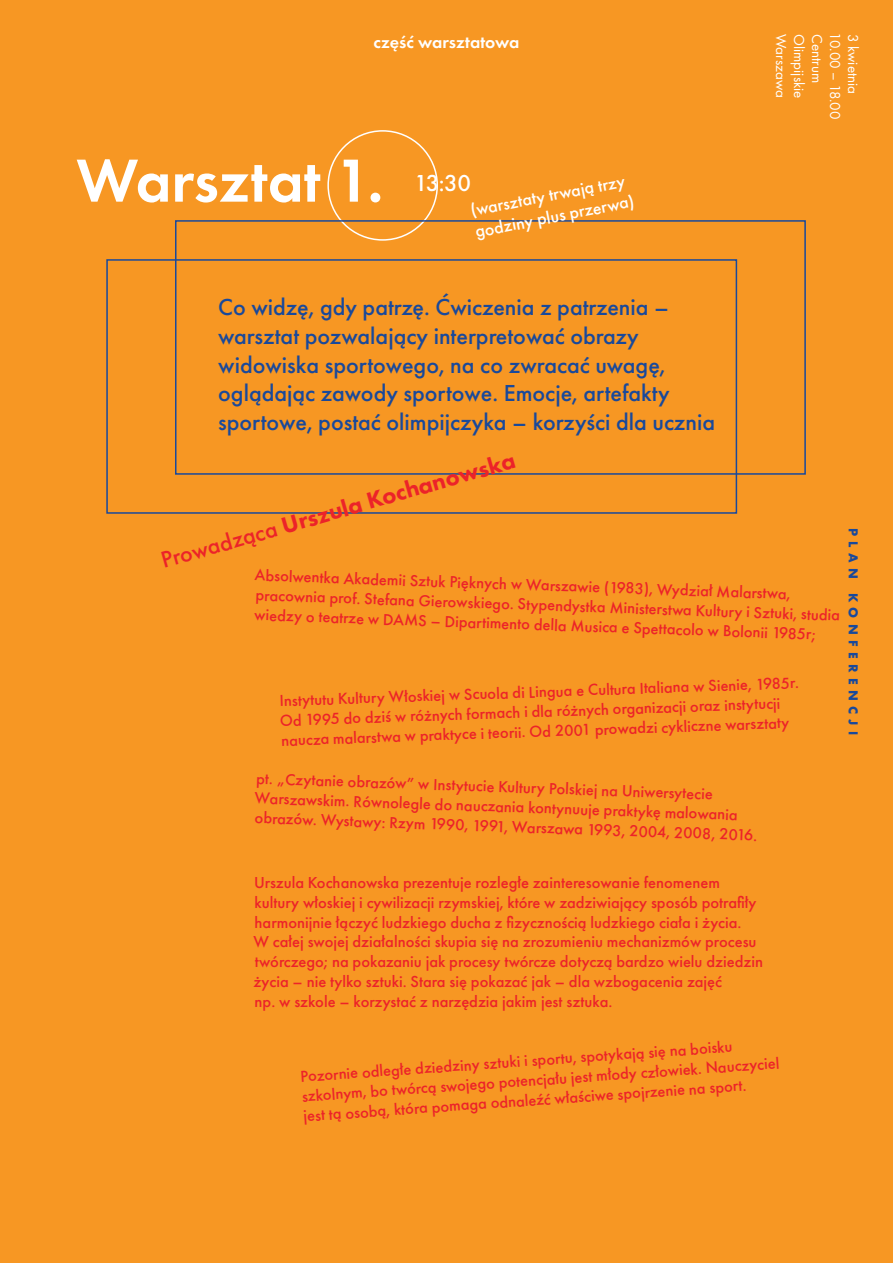
<style>
.page{position:relative;width:893px;height:1263px;background:#f79723}
.page>*{position:absolute;margin:0;border:0;box-sizing:border-box;transform-origin:0 0}
.warsztat{font:600 63px "Futura PT";color:#fff}
.warsztat_opis{font:500 24px/28.8px "Futura PT";color:#19499b}
.prowadząca{font:800 24px "Futura PT";color:#ec2329}
.godzina{font:500 24px "Futura PT";color:#fff}
.prowadząca-2{font:500 18px/21.6px "Futura PT";color:#fff}
.t1{font:600 18px "Futura PT";color:#fff}
.prowadząca_opis{font:500 16.5px/19.8px "Futura PT";color:#ec2329}
.warsztat-2{font:15px "Futura PT";color:#fff}
.t2{font:700 13.5px "Futura PT";letter-spacing:.4em;color:#19499b}
.s1{font-weight:500}
</style>
<div class="page">
<div style="left:327px;top:130px;width:111px;height:111px;border:2px solid #fff;border-radius:50%"></div>
<div style="left:175px;top:220px;width:631px;height:255px;border:2px solid #19499b"></div>
<div style="left:106px;top:259px;width:631px;height:255px;border:2px solid #19499b"></div>
<p class="t1" style="left:374px;top:30px;width:147px">część warsztatowa</p>
<p class="warsztat" style="left:77px;top:141px;width:308px">Warsztat 1.</p>
<p class="godzina" style="left:414px;top:168px;width:58px">13:30</p>
<p class="prowadząca-2" style="left:468px;top:200px;width:164px;rotate:-11deg">(warsztaty trwają trzy godziny plus przerwa)</p>
<p class="warsztat-2" style="left:790px;top:34px;width:65px;rotate:90deg">Warszawa</p>
<p class="warsztat-2" style="left:808px;top:34px;width:66px;rotate:90deg">Olimpijskie</p>
<p class="warsztat-2" style="left:826px;top:34px;width:50px;rotate:90deg">Centrum</p>
<p class="warsztat-2" style="left:844px;top:32px;width:89px;rotate:90deg">10.00 – 18.00</p>
<p class="warsztat-2" style="left:862px;top:34px;width:62px;rotate:90deg">3 kwietnia</p>
<p class="warsztat_opis" style="left:218px;top:293px;width:498px">Co widzę, gdy patrzę. Ćwiczenia z patrzenia – warsztat pozwalający interpretować obrazy widowiska sportowego, na co zwracać uwagę, oglądając zawody sportowe. Emocje, artefakty sportowe, postać olimpijczyka – korzyści dla ucznia</p>
<p class="prowadząca" style="left:157px;top:546px;width:369px;rotate:-16deg"><span class="s1">Prowadząca</span> Urszula Kochanowska</p>
<p class="prowadząca_opis" style="left:255px;top:565px;width:588px;rotate:2deg">Absolwentka Akademii Sztuk Pięknych w Warszawie (1983), Wydział Malarstwa, pracownia prof. Stefana Gierowskiego. Stypendystka Ministerstwa Kultury i Sztuki, studia wiedzy o teatrze w DAMS – Dipartimento della Musica e Spettacolo w Bolonii 1985r;</p>
<p class="prowadząca_opis" style="left:279px;top:691px;width:521px;rotate:-2deg">Instytutu Kultury Włoskiej w Scuola di Lingua e Cultura Italiana w Sienie, 1985r.<br>Od 1995 do dziś w różnych formach i dla różnych organizacji oraz instytucji naucza malarstwa w praktyce i teorii. Od 2001 prowadzi cykliczne warsztaty</p>
<p class="prowadząca_opis" style="left:256px;top:768px;width:505px;rotate:2deg">pt. „Czytanie obrazów” w Instytucie Kultury Polskiej na Uniwersytecie<br>Warszawskim. Równolegle do nauczania kontynuuje praktykę malowania obrazów. Wystawy: Rzym 1990, 1991, Warszawa 1993, 2004, 2008, 2016.</p>
<p class="prowadząca_opis" style="left:254px;top:873px;width:511px">Urszula Kochanowska prezentuje rozległe zainteresowanie fenomenem kultury włoskiej i cywilizacji rzymskiej, które w zadziwiający sposób potrafiły harmonijnie łączyć ludzkiego ducha z fizycznością ludzkiego ciała i życia.<br>W całej swojej działalności skupia się na zrozumieniu mechanizmów procesu twórczego; na pokazaniu jak procesy twórcze dotyczą bardzo wielu dziedzin życia – nie tylko sztuki. Stara się pokazać jak – dla wzbogacenia zajęć<br>np. w szkole – korzystać z narzędzia jakim jest sztuka.</p>
<p class="prowadząca_opis" style="left:300px;top:1066px;width:480px;rotate:-4deg">Pozornie odległe dziedziny sztuki i sportu, spotykają się na boisku szkolnym, bo twórcą swojego potencjału jest młody człowiek. Nauczyciel jest tą osobą, która pomaga odnaleźć właściwe spojrzenie na sport.</p>
<p class="t2" style="left:862px;top:528px;width:209px;rotate:90deg">PLAN KONFERENCJI</p>
</div>
